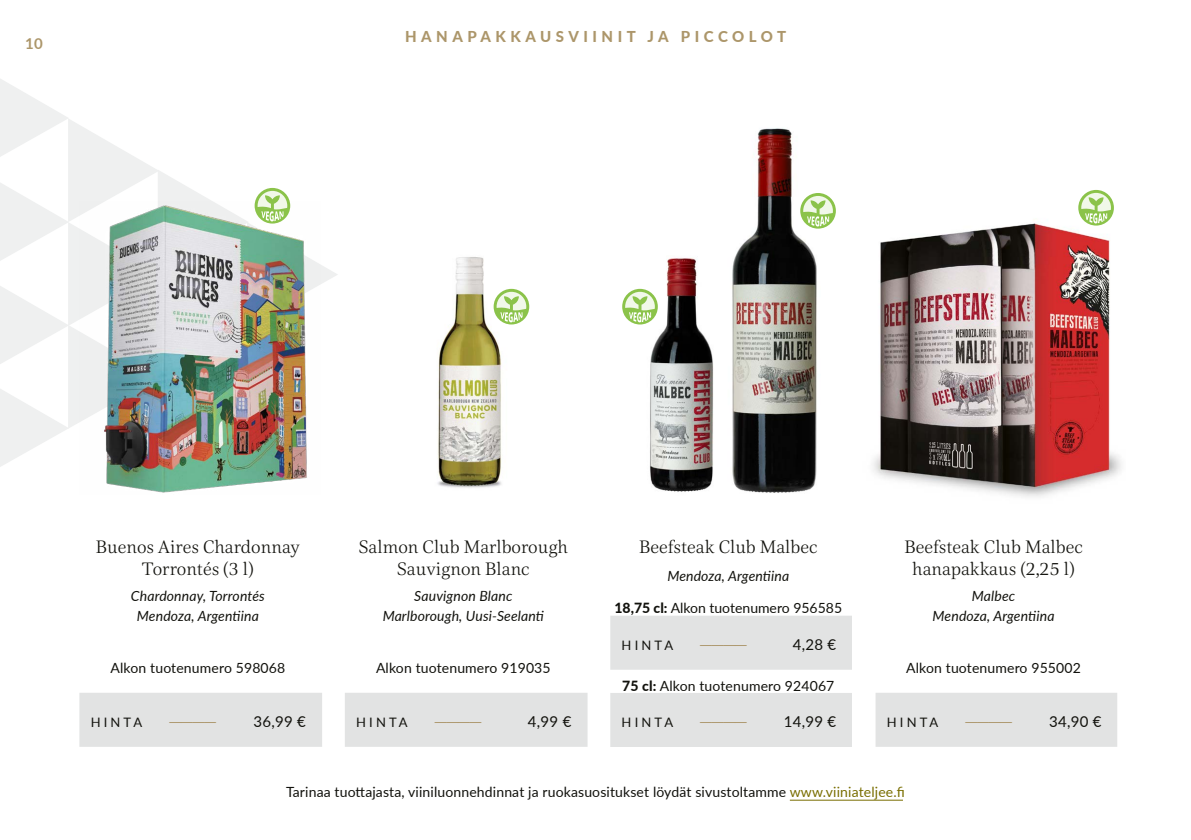
<style>
.page{position:relative;width:1191px;height:840px;background:#fff}
.page>*{position:absolute;margin:0;border:0;box-sizing:border-box;transform-origin:0 0}
.t1{font:300 18.4px/22px "Civita";color:#12120d;text-align:center}
.t2{font:15px "Lato";letter-spacing:.02em;color:#12120d}
.t3{font:800 15px "Lato";letter-spacing:.3em;color:#ac966a}
.t4{font:15px "Lato";color:#ac966a}
.t5{font:700 15px "Lato";color:#ac966a}
.t6{font:14px "Lato";letter-spacing:.01em;color:#12120d}
.t7{font:italic 14px/20px "Lato";letter-spacing:.01em;color:#12120d;text-align:center}
.t8{font:13px "Lato";letter-spacing:.24em;color:#12120d}
.s1{font-weight:800}
.s2{color:#796e00}
</style>
<div class="page">
<div style="left:79px;top:692px;width:243px;height:54px;background:#e2e3e3"></div>
<div style="left:345px;top:692px;width:242px;height:54px;background:#e2e3e3"></div>
<div style="left:875px;top:692px;width:242px;height:54px;background:#e2e3e3"></div>
<img style="left:732px;top:128px;width:88px;height:365px">
<img style="left:873px;top:198px;width:248px;height:299px">
<img style="left:106px;top:479px;width:189px;height:14px">
<img style="left:646px;top:258px;width:68px;height:234px">
<img style="left:437px;top:257px;width:73px;height:231px">
<img style="left:0;top:79px;width:338px;height:400px">
<svg style="left:493px;top:289px;width:36px;height:35px"></svg>
<svg style="left:496px;top:291px;width:30px;height:31px"></svg>
<svg style="left:800px;top:193px;width:36px;height:35px"></svg>
<svg style="left:803px;top:196px;width:30px;height:30px"></svg>
<div style="left:622px;top:289px;width:36px;height:35px;background:#8bc34a;border-radius:50%"></div>
<svg style="left:625px;top:291px;width:30px;height:31px"></svg>
<svg style="left:1078px;top:190px;width:36px;height:35px"></svg>
<svg style="left:1081px;top:193px;width:30px;height:30px"></svg>
<div style="left:610px;top:615px;width:242px;height:54px;background:#e2e3e3"></div>
<div style="left:610px;top:692px;width:242px;height:54px;background:#e2e3e3"></div>
<hr style="left:790px;top:799px;width:113px;height:1px;background:#796e00">
<p class="t5" style="left:25px;top:32px;width:19px">10</p>
<p class="t3" style="left:405px;top:26px;width:382px">HANAPAKKAUSVIINIT JA PICCOLOT</p>
<h1 class="t1" style="left:96px;top:534px;width:205px">Buenos Aires Chardonnay<br>Torrontés (3 l)</h1>
<p class="t7" style="left:131px;top:584px;width:135px">Chardonnay, Torrontés<br>Mendoza, Argentiina</p>
<p class="t6" style="left:111px;top:657px;width:176px">Alkon tuotenumero 598068</p>
<p class="t8" style="left:91px;top:712px;width:53px">HINTA</p>
<p class="t2" style="left:253px;top:710px;width:54px">36,99 €</p>
<h1 class="t1" style="left:359px;top:534px;width:211px">Salmon Club Marlborough<br>Sauvignon Blanc</h1>
<p class="t7" style="left:383px;top:584px;width:163px">Sauvignon Blanc<br>Marlborough, Uusi-Seelanti</p>
<p class="t6" style="left:376px;top:657px;width:176px">Alkon tuotenumero 919035</p>
<p class="t8" style="left:356px;top:712px;width:53px">HINTA</p>
<p class="t2" style="left:528px;top:710px;width:45px">4,99 €</p>
<h1 class="t1" style="left:639px;top:534px;width:180px">Beefsteak Club Malbec</h1>
<p class="t7" style="left:667px;top:564px;width:123px">Mendoza, Argentiina</p>
<p class="t6" style="left:614px;top:597px;width:229px"><span class="s1">18,75 cl:</span> Alkon tuotenumero 956585</p>
<p class="t8" style="left:621px;top:635px;width:53px">HINTA</p>
<p class="t2" style="left:792px;top:633px;width:45px">4,28 €</p>
<p class="t6" style="left:622px;top:675px;width:214px"><span class="s1">75 cl:</span> Alkon tuotenumero 924067</p>
<p class="t8" style="left:621px;top:712px;width:53px">HINTA</p>
<p class="t4" style="left:700px;top:710px;width:47px">────</p>
<p class="t2" style="left:783px;top:710px;width:54px">14,99 €</p>
<h1 class="t1" style="left:904px;top:534px;width:180px">Beefsteak Club Malbec hanapakkaus (2,25 l)</h1>
<p class="t7" style="left:932px;top:584px;width:123px">Malbec<br>Mendoza, Argentiina</p>
<p class="t6" style="left:906px;top:657px;width:176px">Alkon tuotenumero 955002</p>
<p class="t8" style="left:887px;top:712px;width:53px">HINTA</p>
<p class="t2" style="left:1049px;top:710px;width:54px">34,90 €</p>
<p class="t6" style="left:286px;top:781px;width:620px">Tarinaa tuottajasta, viiniluonnehdinnat ja ruokasuositukset löydät sivustoltamme <span class="s2">www.viiniateljee.fi</span></p>
</div>
